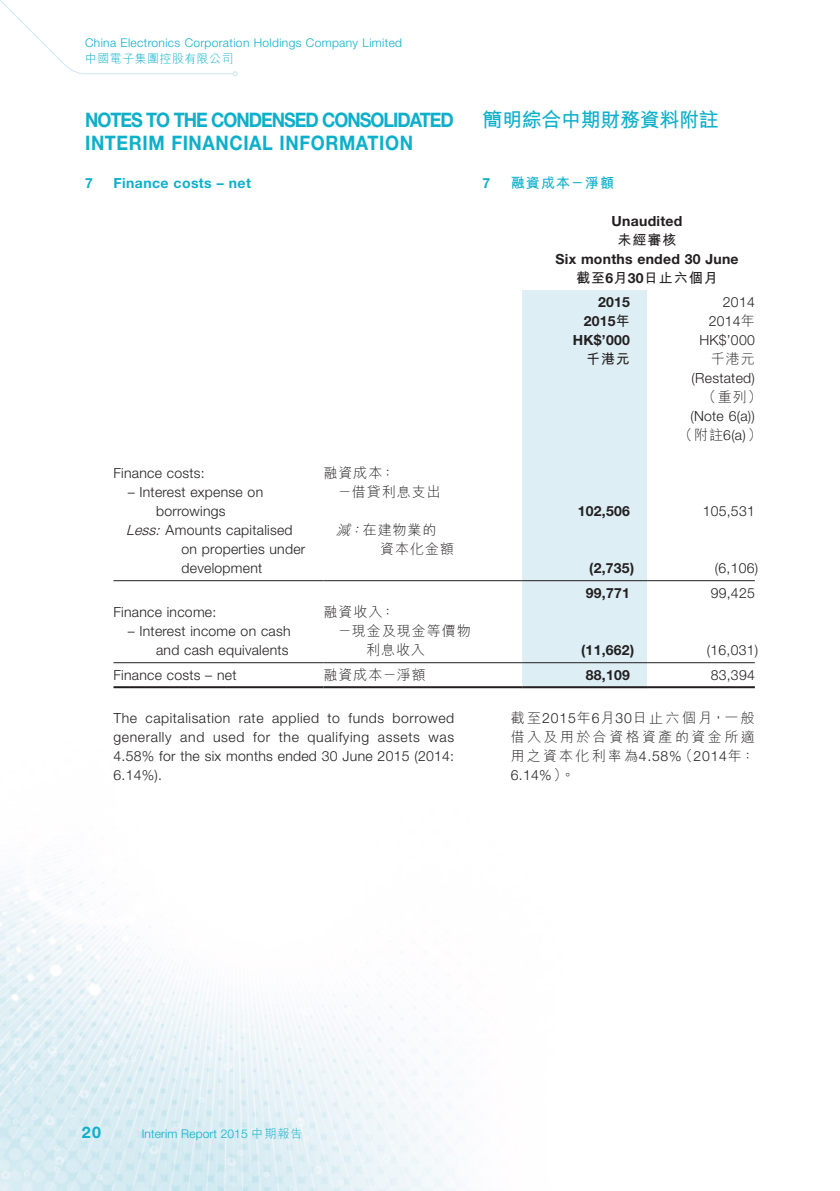
<style>
.page{position:relative;width:840px;height:1191px;background:#fff}
.page>*{position:absolute;margin:0;border:0;box-sizing:border-box;transform-origin:0 0}
.t1{font:700 20px "Helvetica Neue LT Std";letter-spacing:-.05em;color:#0dafca;scale:.9 1}
.t2{font:700 20px "Helvetica Neue LT Std";letter-spacing:.035em;color:#0dafca;scale:.9 1}
.t3{font:700 20px "M Hei HK";letter-spacing:-.015em;color:#0dafca}
.t4{font:700 16px "Helvetica Neue LT Std";color:#0dafca}
.Notes{font:300 14px/19px "Helvetica Neue LT Std";letter-spacing:.02em;color:#231f20}
.Notes-2{font:700 14px "Helvetica Neue LT Std";letter-spacing:.02em;color:#231f20}
.Notes-3{font:300 14px/19px "M Hei HK";letter-spacing:.07em;color:#231f20}
.C_Notes{font:300 14px/19px "M Hei HK";letter-spacing:.17em;color:#231f20;text-align:justify}
.Notes-4{font:700 14px "M Hei HK";letter-spacing:.07em;color:#231f20}
.Notes_HD1{font:700 14px "Helvetica Neue LT Std";letter-spacing:.03em;color:#0dafca}
.C_Notes_HD1{font:700 14px "M Hei HK";letter-spacing:.08em;color:#0dafca}
.C_Notes_HD1-2{font:700 14px "Helvetica Neue LT Std";color:#0dafca}
.t5{font:300 12px "Helvetica Neue LT Std";letter-spacing:.03em;color:#0dafca}
.t6{font:300 12px "Helvetica Neue LT Std";letter-spacing:.01em;color:#0dafca}
.t7{font:300 12px "M Hei HK";letter-spacing:.035em;color:#0dafca}
.s1{font-family:"Helvetica Neue LT Std"}
.s2{font-family:"M Hei HK"}
.s3{font-style:italic}
</style>
<div class="page">
<img style="left:0;top:581px;width:620px;height:610px">
<svg style="left:0;top:0;width:238px;height:76px"></svg>
<div style="left:522px;top:290px;width:124px;height:396px;background:#ddeef5"></div>
<hr style="left:113px;top:580px;width:210px;height:1px;background:#231f20">
<hr style="left:323px;top:580px;width:199px;height:1px;background:#231f20">
<hr style="left:522px;top:580px;width:124px;height:1px;background:#231f20">
<hr style="left:646px;top:580px;width:108px;height:1px;background:#231f20">
<hr style="left:113px;top:662px;width:210px;height:1px;background:#231f20">
<hr style="left:323px;top:662px;width:199px;height:1px;background:#231f20">
<hr style="left:522px;top:662px;width:124px;height:1px;background:#231f20">
<hr style="left:646px;top:662px;width:108px;height:1px;background:#231f20">
<hr style="left:113px;top:686px;width:210px;height:2px;background:#231f20">
<hr style="left:323px;top:686px;width:199px;height:2px;background:#231f20">
<hr style="left:522px;top:686px;width:124px;height:2px;background:#231f20">
<hr style="left:646px;top:686px;width:108px;height:2px;background:#231f20">
<p class="t5" style="left:85px;top:36px;width:318px">China Electronics Corporation Holdings Company Limited</p>
<p class="t7" style="left:85px;top:52px;width:150px">中國電子集團控股有限公司</p>
<h1 class="t1" style="left:85px;top:107px;width:411px">NOTES TO THE CONDENSED CONSOLIDATED</h1>
<h1 class="t3" style="left:482px;top:105px;width:238px">簡明綜合中期財務資料附註</h1>
<h1 class="t2" style="left:85px;top:130px;width:365px">INTERIM FINANCIAL INFORMATION</h1>
<p class="Notes_HD1" style="left:85px;top:174px;width:9px">7</p>
<p class="Notes_HD1" style="left:113px;top:174px;width:139px">Finance costs – net</p>
<p class="Notes-2" style="left:611px;top:212px;width:72px">Unaudited</p>
<p class="Notes-4" style="left:617px;top:229px;width:60px">未經審核</p>
<p class="Notes-2" style="left:555px;top:250px;width:184px">Six months ended 30 June</p>
<p class="Notes-4" style="left:576px;top:267px;width:143px">截至<span class="s1">6</span>月<span class="s1">30</span>日止六個月</p>
<p class="Notes-2" style="left:597px;top:294px;width:33px">2015</p>
<p class="Notes" style="left:722px;top:292px;width:33px">2014</p>
<p class="Notes-2" style="left:583px;top:313px;width:48px">2015<span class="s2">年</span></p>
<p class="Notes" style="left:708px;top:311px;width:48px">2014<span class="s2">年</span></p>
<p class="Notes-2" style="left:572px;top:332px;width:59px">HK$’000</p>
<p class="Notes" style="left:699px;top:330px;width:57px">HK$’000</p>
<p class="Notes-4" style="left:585px;top:349px;width:45px">千港元</p>
<p class="Notes-3" style="left:710px;top:349px;width:45px">千港元</p>
<p class="Notes" style="left:691px;top:368px;width:65px">(Restated)</p>
<p class="Notes-3" style="left:701px;top:387px;width:61px">（重列）</p>
<p class="Notes" style="left:690px;top:406px;width:66px">(Note 6(a))</p>
<p class="Notes-3" style="left:678px;top:425px;width:85px">（附註<span class="s1">6(a)</span>）</p>
<p class="Notes" style="left:113px;top:463px;width:93px">Finance costs:</p>
<p class="Notes-3" style="left:323px;top:463px;width:73px">融資成本：</p>
<p class="Notes" style="left:156px;top:482px;width:109px;text-indent:-28px">– Interest expense on borrowings</p>
<p class="Notes-3" style="left:337px;top:482px;width:105px">－借貸利息支出</p>
<p class="C_Notes_HD1-2" style="left:482px;top:174px;width:9px">7</p>
<p class="C_Notes_HD1" style="left:510px;top:172px;width:105px">融資成本－淨額</p>
<p class="Notes-2" style="left:577px;top:503px;width:54px">102,506</p>
<p class="Notes" style="left:702px;top:501px;width:54px">105,531</p>
<p class="Notes" style="left:181px;top:520px;width:125px;text-indent:-55px"><span class="s3">Less:</span>Amounts capitalised on properties under development</p>
<p class="Notes-3" style="left:380px;top:520px;width:75px;text-indent:-44px"><span class="s3">減：</span>在建物業的<br>資本化金額</p>
<p class="Notes" style="left:113px;top:602px;width:104px">Finance income:</p>
<p class="Notes-3" style="left:323px;top:602px;width:73px">融資收入：</p>
<p class="Notes" style="left:128px;top:621px;width:164px;text-align:right">– Interest income on cash and cash equivalents</p>
<p class="Notes-3" style="left:366px;top:621px;width:106px;text-indent:-28px">－現金及現金等價物利息收入</p>
<p class="Notes-2" style="left:589px;top:560px;width:46px">(2,735)</p>
<p class="Notes" style="left:714px;top:558px;width:45px">(6,106)</p>
<p class="Notes-2" style="left:585px;top:585px;width:46px">99,771</p>
<p class="Notes" style="left:710px;top:583px;width:46px">99,425</p>
<p class="Notes-2" style="left:581px;top:642px;width:54px">(11,662)</p>
<p class="Notes" style="left:706px;top:640px;width:53px">(16,031)</p>
<p class="Notes" style="left:113px;top:665px;width:124px">Finance costs – net</p>
<p class="Notes-3" style="left:323px;top:665px;width:104px">融資成本－淨額</p>
<p class="Notes-2" style="left:585px;top:667px;width:46px">88,109</p>
<p class="Notes" style="left:710px;top:665px;width:46px">83,394</p>
<p class="Notes" style="left:113px;top:708px;width:342px;text-align:justify">The capitalisation rate applied to funds borrowed generally and used for the qualifying assets was 4.58% for the six months ended 30 June 2015 (2014:<br>6.14%).</p>
<p class="C_Notes" style="left:510px;top:708px;width:245px">截至<span class="s1">2015</span>年<span class="s1">6</span>月<span class="s1">30</span>日止六個月，一般借入及用於合資格資產的資金所適用之資本化利率為<span class="s1">4.58%</span>（<span class="s1">2014</span>年：<span class="s1">6.14%</span>）。</p>
<p class="t4" style="left:82px;top:1122px;width:21px">20</p>
<p class="t6" style="left:142px;top:1126px;width:162px">Interim Report 2015 <span class="s2">中期報告</span></p>
</div>
